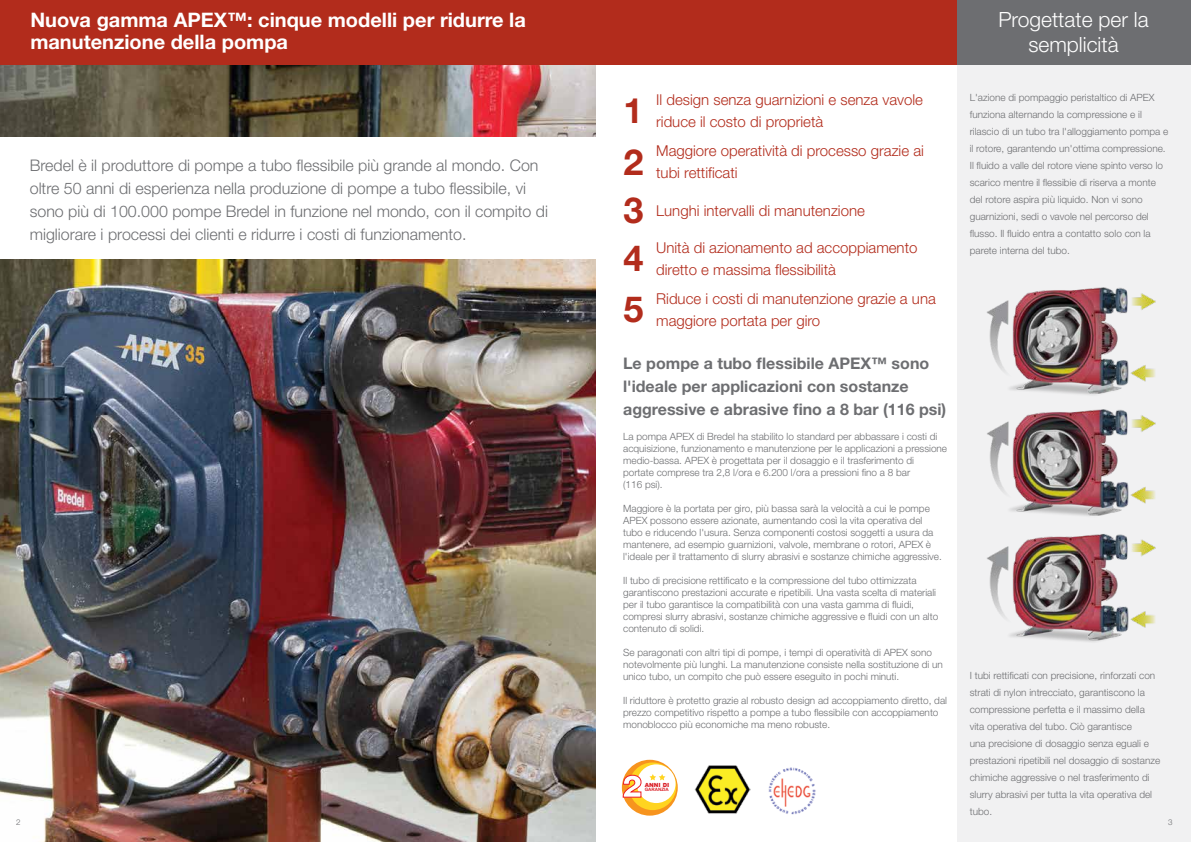
<style>
.page{position:relative;width:1191px;height:842px;background:#fff}
.page>*{position:absolute;margin:0;border:0;box-sizing:border-box;transform-origin:0 0}
.t1{font:700 36px "Helvetica Neue LT Std";color:#b22c1c}
.t2{font:700 35px "Helvetica Neue LT Std";color:#b22c1c}
.t3{font:300 21px/25px "Helvetica Neue LT Std";color:#fff;text-align:center}
.t4{font:700 20px/22px "Helvetica Neue LT Std";color:#fff}
.t5{font:300 16px/23px "Helvetica Neue LT Std";color:#6d6e71}
.t6{font:700 16px/23px "Helvetica Neue LT Std";color:#6d6e71}
.t7{font:300 15px/22px "Helvetica Neue LT Std";color:#b22c1c}
.t8{font:300 10px/17px "Helvetica Neue LT Std";color:#6d6e71}
.t9{font:300 8px "Helvetica Neue LT Std";color:#6d6e71}
.t10{font:900 5.6px "Arial";color:#da1f26}
.t11{font:700 4.6px "Arial";color:#da1f26}
</style>
<div class="page">
<img style="left:0;top:65px;width:595px;height:777px">
<div style="left:0;top:0;width:1187px;height:65px;background:#b22c1c"></div>
<div style="left:957px;top:0;width:234px;height:842px;background:#f1f1f2"></div>
<div style="left:957px;top:0;width:234px;height:65px;background:#6d6e71"></div>
<img style="left:986px;top:287px;width:170px;height:355px">
<div style="left:0;top:137px;width:595px;height:122px;background:#fff"></div>
<img style="left:768px;top:767px;width:48px;height:48px">
<img style="left:694px;top:765px;width:56px;height:49px">
<div style="left:622px;top:760px;width:55px;height:56px;background:#f7941e;border-radius:50%"></div>
<div style="left:629px;top:762px;width:47px;height:48px;background:#ffd420;border-radius:50%"></div>
<div style="left:637px;top:764px;width:38px;height:39px;background:#fff;border-radius:50%"></div>
<svg style="left:622px;top:774px;width:51px;height:24px"></svg>
<div style="left:642px;top:781px;width:31px;height:11px;background:#fff"></div>
<h3 class="t4" style="left:30px;top:8px;width:497px">Nuova gamma APEX™: cinque modelli per ridurre la manutenzione della pompa</h3>
<p class="t5" style="left:30px;top:153px;width:520px">Bredel è il produttore di pompe a tubo flessibile più grande al mondo. Con oltre 50 anni di esperienza nella produzione di pompe a tubo flessibile, vi sono più di 100.000 pompe Bredel in funzione nel mondo, con il compito di migliorare i processi dei clienti e ridurre i costi di funzionamento.</p>
<h2 class="t2" style="left:623px;top:89px;width:21px">1</h2>
<h3 class="t7" style="left:656px;top:89px;width:268px">Il design senza guarnizioni e senza vavole riduce il costo di proprietà</h3>
<h1 class="t1" style="left:623px;top:140px;width:22px">2</h1>
<h3 class="t7" style="left:656px;top:140px;width:269px">Maggiore operatività di processo grazie ai tubi rettificati</h3>
<h1 class="t1" style="left:623px;top:188px;width:22px">3</h1>
<h3 class="t7" style="left:656px;top:199px;width:210px">Lunghi intervalli di manutenzione</h3>
<h1 class="t1" style="left:623px;top:236px;width:22px">4</h1>
<h3 class="t7" style="left:656px;top:236px;width:263px">Unità di azionamento ad accoppiamento diretto e massima flessibilità</h3>
<h1 class="t1" style="left:623px;top:287px;width:22px">5</h1>
<h3 class="t7" style="left:656px;top:287px;width:281px">Riduce i costi di manutenzione grazie a una maggiore portata per giro</h3>
<h3 class="t6" style="left:623px;top:352px;width:324px">Le pompe a tubo flessibile APEX™ sono l'ideale per applicazioni con sostanze aggressive e abrasive fino a 8 bar (116 psi)</h3>
<p class="t8" style="left:623px;top:431px;width:325px;line-height:12px">La pompa APEX di Bredel ha stabilito lo standard per abbassare i costi di acquisizione, funzionamento e manutenzione per le applicazioni a pressione medio-bassa. APEX è progettata per il dosaggio e il trasferimento di portate comprese tra 2,8 l/ora e 6.200 l/ora a pressioni fino a 8 bar<br>(116 psi).</p>
<p class="t8" style="left:623px;top:503px;width:320px;line-height:12px">Maggiore è la portata per giro, più bassa sarà la velocità a cui le pompe APEX possono essere azionate, aumentando così la vita operativa del tubo e riducendo l'usura. Senza componenti costosi soggetti a usura da mantenere, ad esempio guarnizioni, valvole, membrane o rotori, APEX è l'ideale per il trattamento di slurry abrasivi e sostanze chimiche aggressive.</p>
<p class="t8" style="left:623px;top:575px;width:317px;line-height:12px">Il tubo di precisione rettificato e la compressione del tubo ottimizzata garantiscono prestazioni accurate e ripetibili. Una vasta scelta di materiali per il tubo garantisce la compatibilità con una vasta gamma di fluidi, compresi slurry abrasivi, sostanze chimiche aggressive e fluidi con un alto contenuto di solidi.</p>
<p class="t8" style="left:623px;top:647px;width:321px;line-height:12px">Se paragonati con altri tipi di pompe, i tempi di operatività di APEX sono notevolmente più lunghi. La manutenzione consiste nella sostituzione di un unico tubo, un compito che può essere eseguito in pochi minuti.</p>
<p class="t8" style="left:623px;top:695px;width:325px;line-height:12px">Il riduttore è protetto grazie al robusto design ad accoppiamento diretto, dal prezzo competitivo rispetto a pompe a tubo flessibile con accoppiamento monoblocco più economiche ma meno robuste.</p>
<p class="t10" style="left:645px;top:781px;width:26px">ANNI DI</p>
<p class="t11" style="left:644px;top:787px;width:26px">GARANZIA</p>
<h3 class="t3" style="left:998px;top:7px;width:152px">Progettate per la semplicità</h3>
<p class="t8" style="left:969px;top:88px;width:200px">L'azione di pompaggio peristaltico di APEX funziona alternando la compressione e il rilascio di un tubo tra l'alloggiamento pompa e il rotore, garantendo un'ottima compressione.<br>Il fluido a valle del rotore viene spinto verso lo scarico mentre il flessibie di riserva a monte del rotore aspira più liquido. Non vi sono guarnizioni, sedi o vavole nel percorso del flusso. Il fluido entra a contatto solo con la parete interna del tubo.</p>
<p class="t8" style="left:969px;top:667px;width:192px">I tubi rettificati con precisione, rinforzati con strati di nylon intrecciato, garantiscono la compressione perfetta e il massimo della vita operativa del tubo. Ciò garantisce<br>una precisione di dosaggio senza eguali e prestazioni ripetibili nel dosaggio di sostanze chimiche aggressive o nel trasferimento di slurry abrasivi per tutta la vita operativa del tubo.</p>
<p class="t9" style="left:16px;top:817px;width:6px">2</p>
<p class="t9" style="left:1168px;top:817px;width:6px">3</p>
</div>
